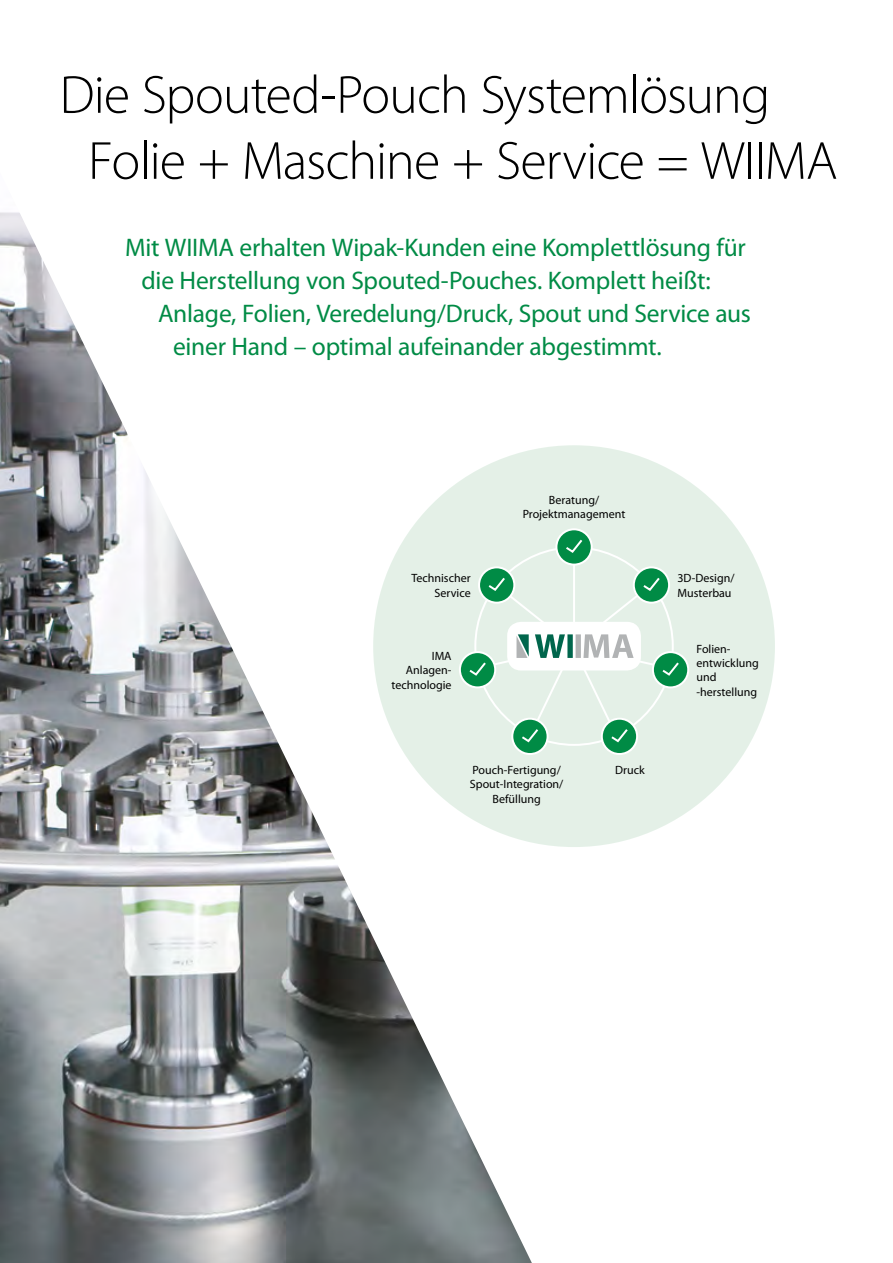
<style>
.page{position:relative;width:893px;height:1263px;background:#fff}
.page>*{position:absolute;margin:0;border:0;box-sizing:border-box;transform-origin:0 0}
.t1{font:300 54px/66px "Myriad Pro";letter-spacing:-.02em;color:#000}
.t2{font:25.5px/33px "Myriad Pro";letter-spacing:-.01em;color:#008b45}
.t3{font:12px/14.4px "Myriad Pro";color:#000;text-align:center}
</style>
<div class="page">
<img style="left:0;top:212px;width:532px;height:1051px">
<div style="left:373px;top:445px;width:402px;height:402px;background:#e4f0e7;border-radius:50%"></div>
<svg style="left:556px;top:529px;width:36px;height:36px"></svg>
<div style="left:555px;top:528px;width:38px;height:38px;border:2px solid #fff;border-radius:50%"></div>
<svg style="left:602px;top:719px;width:35px;height:35px"></svg>
<div style="left:601px;top:718px;width:37px;height:37px;border:2px solid #fff;border-radius:50%"></div>
<svg style="left:512px;top:719px;width:36px;height:35px"></svg>
<div style="left:511px;top:718px;width:38px;height:37px;border:2px solid #fff;border-radius:50%"></div>
<svg style="left:460px;top:652px;width:35px;height:35px"></svg>
<div style="left:459px;top:651px;width:37px;height:37px;border:2px solid #fff;border-radius:50%"></div>
<svg style="left:653px;top:652px;width:35px;height:35px"></svg>
<div style="left:652px;top:651px;width:37px;height:37px;border:2px solid #fff;border-radius:50%"></div>
<svg style="left:467px;top:537px;width:214px;height:208px"></svg>
<h1 class="t1" style="left:88px;top:61px;width:751px;text-indent:-29px">Die Spouted-Pouch Systemlösung<br>Folie + Maschine + Service = WIIMA</h1>
<p class="t2" style="left:142px;top:231px;width:606px;text-indent:-16px">Mit WIIMA erhalten Wipak-Kunden eine Komplettlösung für die Herstellung von Spouted-Pouches. Komplett heißt:</p>
<p class="t2" style="left:173px;top:297px;width:579px;text-indent:-15px">Anlage, Folien, Veredelung/Druck, Spout und Service aus einer Hand – optimal aufeinander abgestimmt.</p>
<p class="t3" style="left:411px;top:571px;width:61px;text-align:right">Technischer<br>Service</p>
<p class="t3" style="left:523px;top:493px;width:104px">Beratung/<br>Projektmanagement</p>
<p class="t3" style="left:677px;top:571px;width:59px;text-align:left">3D-Design/<br>Musterbau</p>
<p class="t3" style="left:391px;top:648px;width:62px;text-align:right">IMA<br>Anlagen&shy;technologie</p>
<p class="t3" style="left:697px;top:641px;width:64px;text-align:left">Folien&shy;entwicklung und -herstellung</p>
<p class="t3" style="left:472px;top:762px;width:90px">Pouch-Fertigung/</p>
<p class="t3" style="left:615px;top:762px;width:31px">Druck</p>
<p class="t3" style="left:470px;top:777px;width:95px">Spout-Integration/<br>Befüllung</p>
</div>
